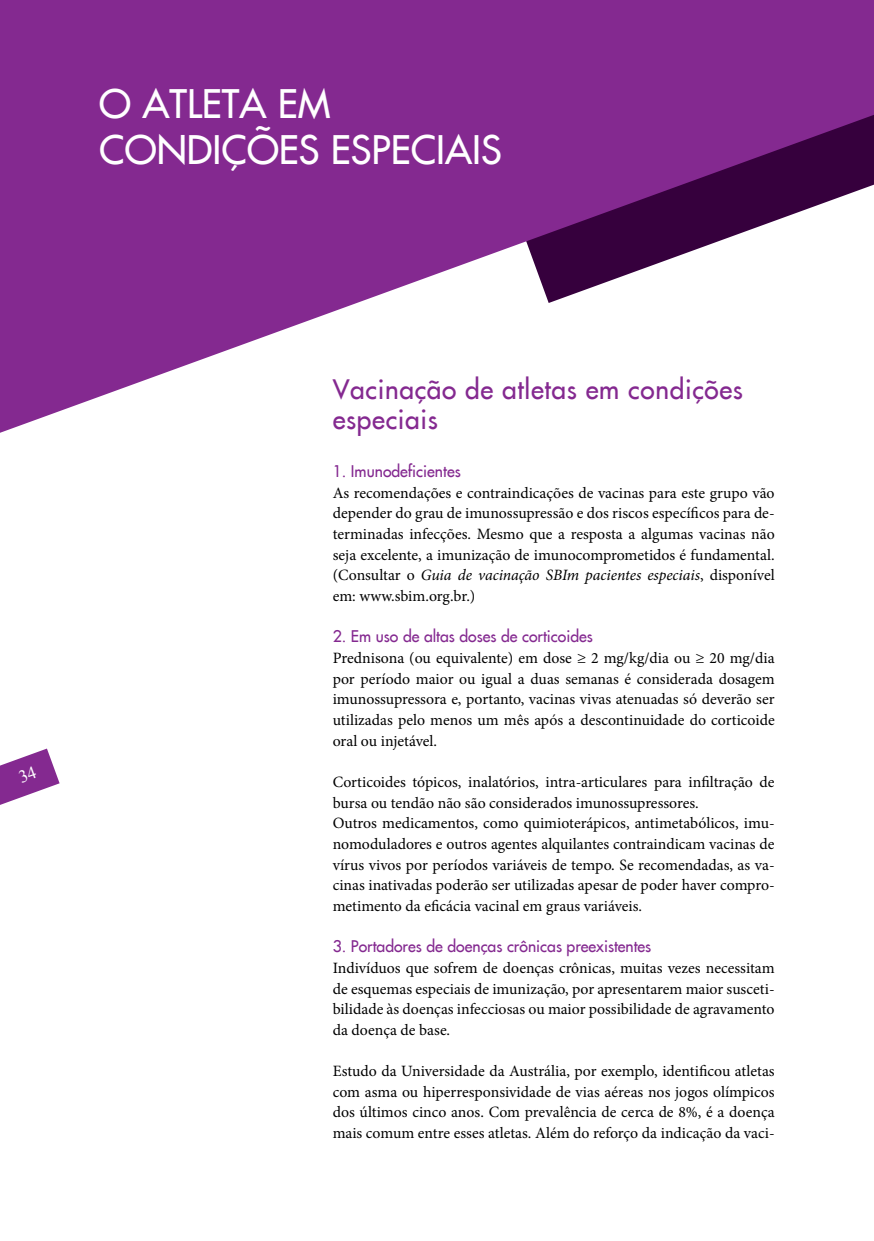
<style>
.page{position:relative;width:874px;height:1241px;background:#fff}
.page>*{position:absolute;margin:0;border:0;box-sizing:border-box;transform-origin:0 0}
.t1{font:38.5px/46.2px "Futura";color:#fff}
.t2{font:26.25px/29.8px "Futura";letter-spacing:.025em;color:#842990}
.t3{font:15.75px/20.7px "Minion Pro";color:#000;text-align:justify}
.t4{font:15.75px "Futura";color:#842990}
.s1{font-style:italic}
</style>
<div class="page">
<svg style="left:0;top:0;width:873px;height:433px;fill:#842990"></svg>
<svg style="left:0;top:748px;width:60px;height:57px"></svg>
<h1 class="t1" style="left:99px;top:80px;width:404px">O ATLETA EM<br>CONDIÇÕES ESPECIAIS</h1>
<h2 class="t2" style="left:332px;top:374px;width:411px">Vacinação de atletas em condições especiais</h2>
<p class="t4" style="left:332px;top:461px;width:129px">1. Imunodeficientes</p>
<p class="t3" style="left:332px;top:482px;width:443px">As recomendações e contraindicações de vacinas para este grupo vão depender do grau de imunossupressão e dos riscos específicos para de&shy;terminadas infecções. Mesmo que a resposta a algumas vacinas não seja excelente, a imunização de imunocomprometidos é fundamental. (Consultar o <span class="s1">Guia de vacinação SBIm pacientes especiais</span>, disponível em: www.sbim.org.br.)</p>
<p class="t4" style="left:332px;top:626px;width:261px">2. Em uso de altas doses de corticoides</p>
<p class="t3" style="left:332px;top:647px;width:443px">Prednisona (ou equivalente) em dose ≥ 2 mg/kg/dia ou ≥ 20 mg/dia por período maior ou igual a duas semanas é considerada dosagem imunossupressora e, portanto, vacinas vivas atenuadas só deverão ser utilizadas pelo menos um mês após a descontinuidade do corticoide oral ou injetável.</p>
<p class="t3" style="left:332px;top:771px;width:443px;text-align:left">Corticoides tópicos, inalatórios, intra-articulares para infiltração de bursa ou tendão não são considerados imunossupressores.<br>Outros medicamentos, como quimioterápicos, antimetabólicos, imu&shy;nomoduladores e outros agentes alquilantes contraindicam vacinas de vírus vivos por períodos variáveis de tempo. Se recomendadas, as va&shy;cinas inativadas poderão ser utilizadas apesar de poder haver compro&shy;metimento da eficácia vacinal em graus variáveis.</p>
<p class="t4" style="left:332px;top:935px;width:320px">3. Portadores de doenças crônicas preexistentes</p>
<p class="t3" style="left:332px;top:957px;width:443px">Indivíduos que sofrem de doenças crônicas, muitas vezes necessitam de esquemas especiais de imunização, por apresentarem maior susceti&shy;bilidade às doenças infecciosas ou maior possibilidade de agravamento da doença de base.</p>
<p class="t3" style="left:332px;top:1060px;width:443px">Estudo da Universidade da Austrália, por exemplo, identificou atletas com asma ou hiperresponsividade de vias aéreas nos jogos olímpicos dos últimos cinco anos. Com prevalência de cerca de 8%, é a doença mais comum entre esses atletas. Além do reforço da indicação da vaci-</p>
</div>
